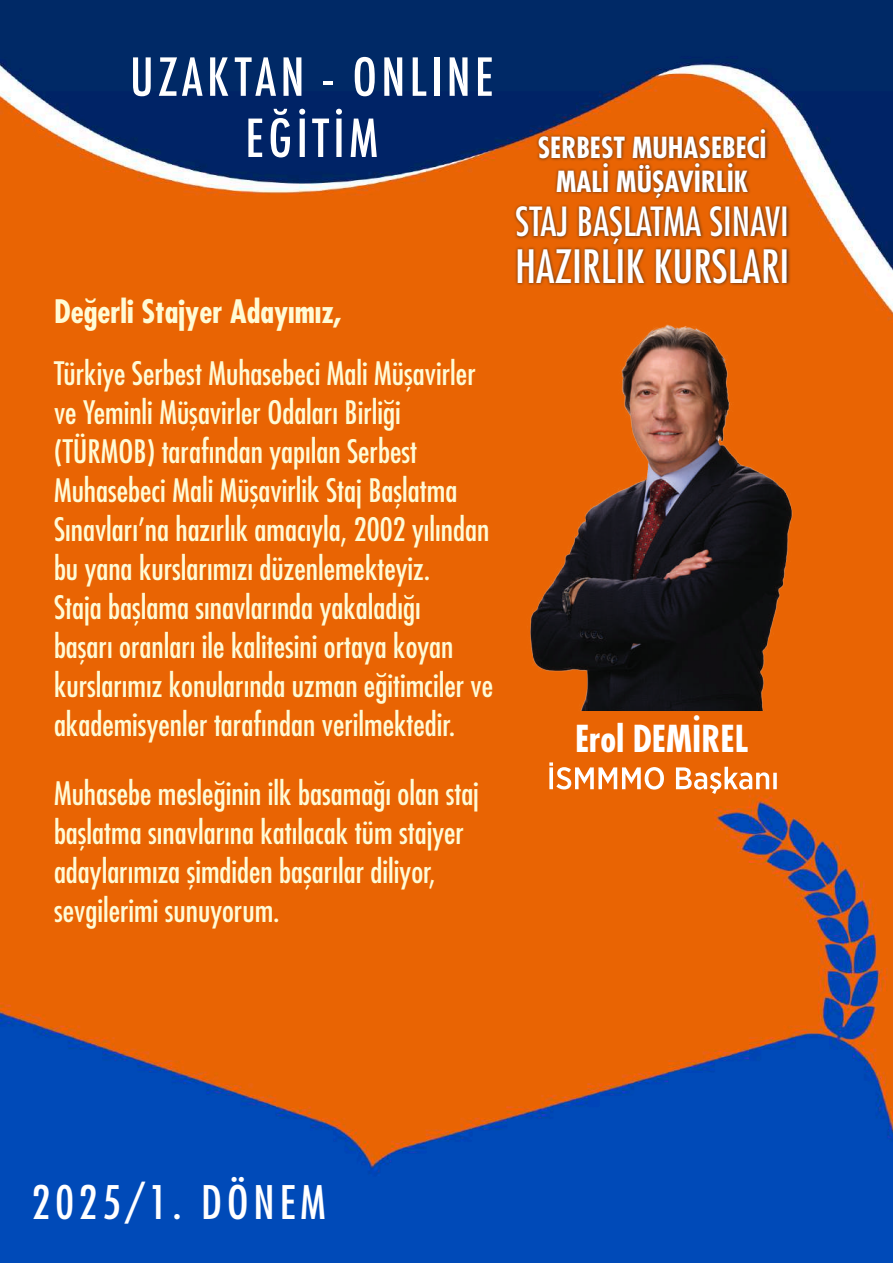
<style>
.page{position:relative;width:893px;height:1263px;background:#fff}
.page>*{position:absolute;margin:0;border:0;box-sizing:border-box;transform-origin:0 0}
.t1{font:500 condensed 51px/61.2px "Futura";letter-spacing:.09em;color:#fff;text-align:center}
.t2{font:condensed 45px "Futura Std";letter-spacing:.11em;color:#fff}
.t3{font:condensed 44.7px "Futura Std";color:#fff}
.t4{font:condensed 39.15px "Futura Std";color:#fff}
.t5{font:700 condensed 36.15px "Futura Std";color:#fff}
.t6{font:condensed 31.5px/39px "Futura Std";color:#fffbd6}
.t7{font:700 condensed 31.5px "Futura Std";color:#fffbd6}
.t8{font:700 condensed 28.35px/33.9px "Futura Std";color:#fff;text-align:center}
</style>
<div class="page">
<img style="left:0;top:0;width:893px;height:1263px">
<svg style="left:549px;top:762px;width:228px;height:32px"></svg>
<div style="left:513px;top:127px;width:278px;height:160px;background:#231f20;opacity:.75"></div>
<img style="left:522px;top:316px;width:274px;height:394px">
<h1 class="t1" style="left:130px;top:47px;width:365px">UZAKTAN - ONLINE<br>EĞİTİM</h1>
<p class="t7" style="left:54px;top:290px;width:289px">Değerli Stajyer Adayımız,</p>
<p class="t6" style="left:54px;top:352px;width:441px">Türkiye Serbest Muhasebeci Mali Müşavirler ve Yeminli Müşavirler Odaları Birliği (TÜRMOB) tarafından yapılan Serbest Muhasebeci Mali Müşavirlik Staj Başlatma Sınavları’na hazırlık amacıyla, 2002 yılından bu yana kurslarımızı düzenlemekteyiz.<br>Staja başlama sınavlarında yakaladığı<br>başarı oranları ile kalitesini ortaya koyan kurslarımız konularında uzman eğitimciler ve akademisyenler tarafından verilmektedir.</p>
<p class="t6" style="left:54px;top:772px;width:426px">Muhasebe mesleğinin ilk basamağı olan staj başlatma sınavlarına katılacak tüm stajyer adaylarımıza şimdiden başarılar diliyor, sevgilerimi sunuyorum.</p>
<p class="t8" style="left:538px;top:130px;width:230px">SERBEST MUHASEBECİ<br>MALİ MÜŞAVİRLİK</p>
<p class="t4" style="left:516px;top:195px;width:275px">STAJ BAŞLATMA SINAVI</p>
<h3 class="t3" style="left:515px;top:236px;width:276px">HAZIRLIK KURSLARI</h3>
<p class="t5" style="left:575px;top:714px;width:175px">Erol DEMİREL</p>
<h2 class="t2" style="left:32px;top:1171px;width:295px">2025/1. DÖNEM</h2>
</div>
